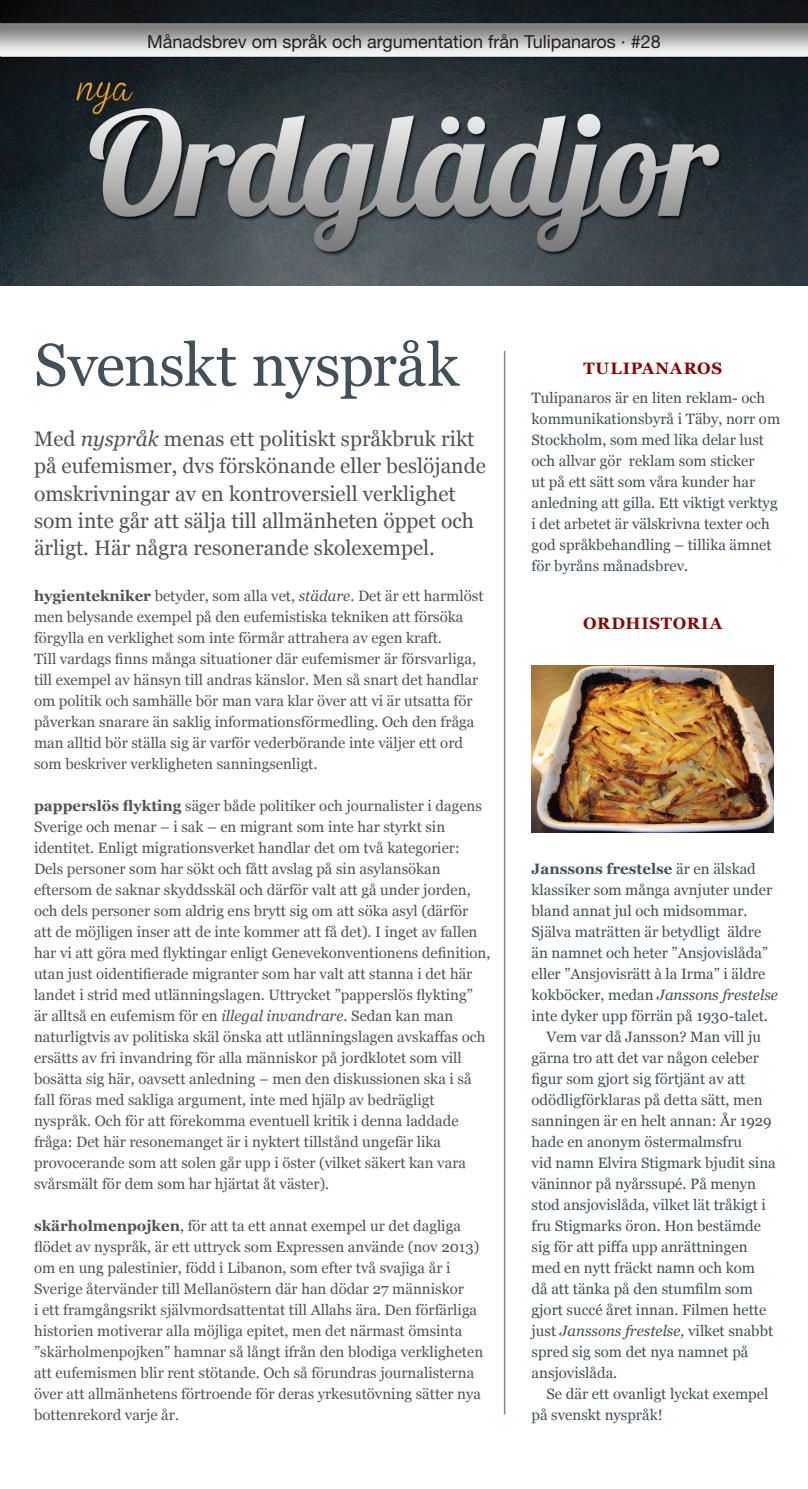
<style>
.page{position:relative;width:808px;height:1489px;background:#fff}
.page>*{position:absolute;margin:0;border:0;box-sizing:border-box;transform-origin:0 0}
.t1{font:60px "Georgia";letter-spacing:-.01em;color:#425159}
.t2{font:21px/27px "Georgia";color:#4f5650}
.t3{font:18px "Helvetica Neue";color:#231f20}
.t4{font:700 16.5px "Georgia";letter-spacing:.045em;color:#8b0202}
.t5{font:15px/21px "Georgia";color:#4f5650}
.t6{font:15px/21px "Georgia";color:#425159}
.t7{font:italic 15px "Georgia";color:#425159}
.t8{font:700 15px "Georgia";color:#425159}
.s1{font-style:italic}
.s2{font-weight:700}
.s3{font-weight:400}
.s4{font-style:normal}
</style>
<div class="page">
<hr style="left:504px;top:351px;width:1px;height:1063px;background:#7c8c8e">
<img style="left:531px;top:665px;width:243px;height:167px">
<img style="left:0;top:0;width:808px;height:285px">
<p class="t3" style="left:147px;top:31px;width:515px">Månadsbrev om språk och argumentation från Tulipanaros · #28</p>
<h1 class="t1" style="left:34px;top:321px;width:427px">Svenskt nyspråk</h1>
<p class="t2" style="left:34px;top:425px;width:453px">Med <span class="s1">nyspråk</span> menas ett politiskt språkbruk rikt på eufemismer, dvs förskönande eller beslöjande omskrivningar av en kontroversiell verklighet som inte går att sälja till allmänheten öppet och ärligt. Här några resonerande skolexempel.</p>
<p class="t5" style="left:34px;top:584px;width:451px"><span class="s2">hygientekniker</span> betyder, som alla vet, <span class="s1">städare</span>. Det är ett harmlöst men belysande exempel på den eufemistiska tekniken att försöka förgylla en verklighet som inte förmår attrahera av egen kraft.<br>Till vardags finns många situationer där eufemismer är försvarliga, till exempel av hänsyn till andras känslor. Men så snart det handlar om politik och samhälle bör man vara klar över att vi är utsatta för påverkan snarare än saklig informationsförmedling. Och den fråga man alltid bör ställa sig är varför vederbörande inte väljer ett ord som beskriver verkligheten sanningsenligt.</p>
<p class="t5" style="left:34px;top:794px;width:458px"><span class="s2">papperslös flykting</span> säger både politiker och journalister i dagens Sverige och menar – i sak – en migrant som inte har styrkt sin identitet. Enligt migrationsverket handlar det om två kategorier:<br>Dels personer som har sökt och fått avslag på sin asylansökan eftersom de saknar skyddsskäl och därför valt att gå under jorden, och dels personer som aldrig ens brytt sig om att söka asyl (därför<br>att de möjligen inser att de inte kommer att få det). I inget av fallen har vi att göra med flyktingar enligt Genevekonventionens definition, utan just oidentifierade migranter som har valt att stanna i det här landet i strid med utlänningslagen. Uttrycket ”papperslös flykting” är alltså en eufemism för en <span class="s1">illegal invandrare</span>. Sedan kan man naturligtvis av politiska skäl önska att utlänningslagen avskaffas och ersätts av fri invandring för alla människor på jordklotet som vill bosätta sig här, oavsett anledning – men den diskussionen ska i så fall föras med sakliga argument, inte med hjälp av bedrägligt nyspråk. Och för att förekomma eventuell kritik i denna laddade fråga: Det här resonemanget är i nyktert tillstånd ungefär lika provocerande som att solen går upp i öster (vilket säkert kan vara svårsmält för dem som har hjärtat åt väster).</p>
<p class="t5" style="left:34px;top:1214px;width:451px"><span class="s2">skärholmenpojken</span>, för att ta ett annat exempel ur det dagliga flödet av nyspråk, är ett uttryck som Expressen använde (nov 2013) om en ung palestinier, född i Libanon, som efter två svajiga år i Sverige återvänder till Mellanöstern där han dödar 27 människor<br>i ett framgångsrikt självmordsattentat till Allahs ära. Den förfärliga historien motiverar alla möjliga epitet, men det närmast ömsinta ”skärholmenpojken” hamnar så långt ifrån den blodiga verkligheten att eufemismen blir rent stötande. Och så förundras journalisterna över att allmänhetens förtroende för deras yrkesutövning sätter nya bottenrekord varje år.</p>
<p class="t4" style="left:583px;top:356px;width:140px">TULIPANAROS</p>
<p class="t6" style="left:531px;top:386px;width:250px">Tulipanaros är en liten reklam- och kommunikationsbyrå i Täby, norr om Stockholm, som med lika delar lust och allvar gör reklam som sticker<br>ut på ett sätt som våra kunder har anledning att gilla. Ett viktigt verktyg i det arbetet är välskrivna texter och god språkbehandling – tillika ämnet för byråns månadsbrev.</p>
<p class="t4" style="left:583px;top:611px;width:140px">ORDHISTORIA</p>
<p class="t8" style="left:531px;top:857px;width:226px">Janssons frestelse <span class="s3">är en älskad</span></p>
<p class="t6" style="left:531px;top:878px;width:242px">klassiker som många avnjuter under</p>
<p class="t6" style="left:531px;top:899px;width:218px">bland annat jul och midsommar.</p>
<p class="t6" style="left:531px;top:920px;width:231px">Själva maträtten är betydligt äldre</p>
<p class="t6" style="left:531px;top:941px;width:238px">än namnet och heter ”Ansjovislåda”</p>
<p class="t6" style="left:531px;top:962px;width:235px">eller ”Ansjovisrätt à la Irma” i äldre</p>
<p class="t7" style="left:531px;top:984px;width:248px"><span class="s4">kokböcker, medan</span> Janssons frestelse</p>
<p class="t6" style="left:531px;top:1004px;width:238px">inte dyker upp förrän på 1930-talet.</p>
<p class="t6" style="left:546px;top:1025px;width:216px">Vem var då Jansson? Man vill ju</p>
<p class="t6" style="left:531px;top:1046px;width:229px">gärna tro att det var någon celeber</p>
<p class="t6" style="left:531px;top:1067px;width:215px">figur som gjort sig förtjänt av att</p>
<p class="t6" style="left:531px;top:1088px;width:233px">odödligförklaras på detta sätt, men</p>
<p class="t6" style="left:531px;top:1109px;width:242px">sanningen är en helt annan: År 1929</p>
<p class="t6" style="left:531px;top:1130px;width:212px">hade en anonym östermalmsfru</p>
<p class="t6" style="left:531px;top:1151px;width:246px">vid namn Elvira Stigmark bjudit sina</p>
<p class="t6" style="left:531px;top:1172px;width:226px">väninnor på nyårssupé. På menyn</p>
<p class="t6" style="left:531px;top:1193px;width:236px">stod ansjovislåda, vilket lät tråkigt i</p>
<p class="t6" style="left:531px;top:1214px;width:231px">fru Stigmarks öron. Hon bestämde</p>
<p class="t6" style="left:531px;top:1235px;width:217px">sig för att piffa upp anrättningen</p>
<p class="t6" style="left:531px;top:1256px;width:225px">med en nytt fräckt namn och kom</p>
<p class="t6" style="left:531px;top:1277px;width:223px">då att tänka på den stumfilm som</p>
<p class="t6" style="left:531px;top:1298px;width:236px">gjort succé året innan. Filmen hette</p>
<p class="t7" style="left:531px;top:1320px;width:243px"><span class="s4">just</span> Janssons frestelse, <span class="s4">vilket snabbt</span></p>
<p class="t6" style="left:531px;top:1340px;width:218px">spred sig som det nya namnet på</p>
<p class="t6" style="left:531px;top:1361px;width:87px">ansjovislåda.</p>
<p class="t6" style="left:546px;top:1382px;width:223px">Se där ett ovanligt lyckat exempel</p>
<p class="t6" style="left:531px;top:1403px;width:133px">på svenskt nyspråk!</p>
</div>
